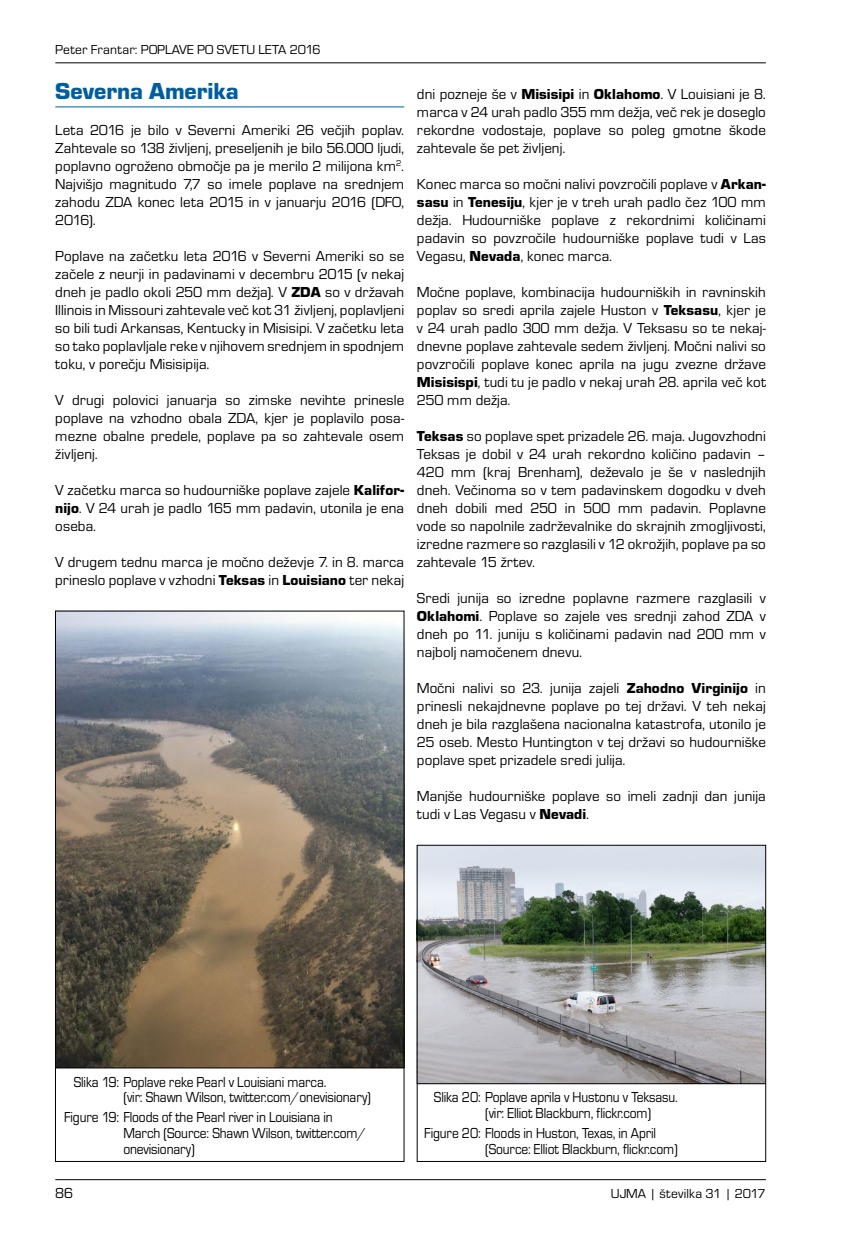
<style>
.page{position:relative;width:851px;height:1234px;background:#fff}
.page>*{position:absolute;margin:0;border:0;box-sizing:border-box;transform-origin:0 0}
.NASLOV_1{font:24px "Eurostile TEE Blac";color:#005e9e}
.BODY{font:15px/18px "Eurostile TEE";letter-spacing:.005em;color:#000;text-align:justify}
.PODPIS_slika{font:15px/15.8px "Eurostile TEE";letter-spacing:-.01em;color:#000;scale:.9 1}
.PASICA{font:13.5px "Eurostile TEE";letter-spacing:.01em;color:#000}
.s1{font-family:"Eurostile TEE Blac"}
</style>
<div class="page">
<hr style="left:55px;top:1178px;width:710px;height:1px;background:#000">
<hr style="left:55px;top:62px;width:710px;height:1px;background:#000">
<img style="left:57px;top:612px;width:345px;height:455px">
<hr style="left:55px;top:1067px;width:349px;height:1px;background:#000">
<img style="left:419px;top:846px;width:344px;height:237px">
<div style="left:417px;top:844px;width:348px;height:317px;border:1px solid #000"></div>
<hr style="left:417px;top:1083px;width:348px;height:1px;background:#000">
<hr style="left:55px;top:106px;width:349px;height:1px;background:#005e9e">
<p class="PASICA" style="left:55px;top:42px;width:267px">Peter Frantar: POPLAVE PO SVETU LETA 2016</p>
<p class="NASLOV_1" style="left:55px;top:78px;width:185px">Severna Amerika</p>
<p class="BODY" style="left:55px;top:121px;width:350px">Leta 2016 je bilo v Severni Ameriki 26 večjih poplav.<br>Zahtevale so 138 življenj, preseljenih je bilo 56.000 ljudi, poplavno ogroženo območje pa je merilo 2 milijona km<sup>2</sup>.<br>Najvišjo magnitudo 7,7 so imele poplave na srednjem zahodu ZDA konec leta 2015 in v januarju 2016 (DFO, 2016).</p>
<p class="BODY" style="left:55px;top:247px;width:350px">Poplave na začetku leta 2016 v Severni Ameriki so se začele z neurji in padavinami v decembru 2015 (v nekaj dneh je padlo okoli 250 mm dežja). V <span class="s1">ZDA</span> so v državah Illinois in Missouri zahtevale več kot 31 življenj, poplavljeni so bili tudi Arkansas, Kentucky in Misisipi. V začetku leta so tako poplavljale reke v njihovem srednjem in spodnjem toku, v porečju Misisipija.</p>
<p class="BODY" style="left:55px;top:391px;width:350px">V drugi polovici januarja so zimske nevihte prinesle poplave na vzhodno obala ZDA, kjer je poplavilo posa&shy;mezne obalne predele, poplave pa so zahtevale osem življenj.</p>
<p class="BODY" style="left:55px;top:481px;width:350px">V začetku marca so hudourniške poplave zajele <span class="s1">Kalifor&shy;nijo</span>. V 24 urah je padlo 165 mm padavin, utonila je ena oseba.</p>
<p class="BODY" style="left:55px;top:553px;width:350px">V drugem tednu marca je močno deževje 7. in 8. marca prineslo poplave v vzhodni <span class="s1">Teksas</span> in <span class="s1">Louisiano</span> ter nekaj</p>
<p class="BODY" style="left:417px;top:85px;width:350px">dni pozneje še v <span class="s1">Misisipi</span> in <span class="s1">Oklahomo</span>. V Louisiani je 8. marca v 24 urah padlo 355 mm dežja, več rek je doseglo rekordne vodostaje, poplave so poleg gmotne škode zahtevale še pet življenj.</p>
<p class="BODY" style="left:417px;top:175px;width:350px">Konec marca so močni nalivi povzročili poplave v <span class="s1">Arkan&shy;sasu</span> in <span class="s1">Tenesiju</span>, kjer je v treh urah padlo čez 100 mm dežja. Hudourniške poplave z rekordnimi količinami padavin so povzročile hudourniške poplave tudi v Las Vegasu, <span class="s1">Nevada</span>, konec marca.</p>
<p class="BODY" style="left:417px;top:283px;width:350px">Močne poplave, kombinacija hudourniških in ravninskih poplav so sredi aprila zajele Huston v <span class="s1">Teksasu</span>, kjer je v 24 urah padlo 300 mm dežja. V Teksasu so te nekaj&shy;dnevne poplave zahtevale sedem življenj. Močni nalivi so povzročili poplave konec aprila na jugu zvezne države <span class="s1">Misisispi</span>, tudi tu je padlo v nekaj urah 28. aprila več kot 250 mm dežja.</p>
<p class="BODY" style="left:417px;top:427px;width:350px"><span class="s1">Teksas</span> so poplave spet prizadele 26. maja. Jugovzhodni Teksas je dobil v 24 urah rekordno količino padavin – 420 mm (kraj Brenham), deževalo je še v naslednjih dneh. Večinoma so v tem padavinskem dogodku v dveh dneh dobili med 250 in 500 mm padavin. Poplavne vode so napolnile zadrževalnike do skrajnih zmogljivosti, izredne razmere so razglasili v 12 okrožjih, poplave pa so zahtevale 15 žrtev.</p>
<p class="BODY" style="left:417px;top:589px;width:350px">Sredi junija so izredne poplavne razmere razglasili v <span class="s1">Oklahomi</span>. Poplave so zajele ves srednji zahod ZDA v dneh po 11. juniju s količinami padavin nad 200 mm v najbolj namočenem dnevu.</p>
<p class="BODY" style="left:417px;top:679px;width:350px">Močni nalivi so 23. junija zajeli <span class="s1">Zahodno Virginijo</span> in prinesli nekajdnevne poplave po tej državi. V teh nekaj dneh je bila razglašena nacionalna katastrofa, utonilo je 25 oseb. Mesto Huntington v tej državi so hudourniške poplave spet prizadele sredi julija.</p>
<p class="BODY" style="left:417px;top:787px;width:350px">Manjše hudourniške poplave so imeli zadnji dan junija tudi v Las Vegasu v <span class="s1">Nevadi</span>.</p>
<p class="PODPIS_slika" style="left:123px;top:1073px;width:276px;text-indent:-50px">Slika 19: Poplave reke Pearl v Louisiani marca.<br>(vir: Shawn Wilson, twitter.com/onevisionary)</p>
<p class="PODPIS_slika" style="left:123px;top:1109px;width:271px;text-indent:-59px">Figure 19: Floods of the Pearl river in Louisiana in<br>March (Source: Shawn Wilson, twitter.com/ onevisionary)</p>
<p class="PODPIS_slika" style="left:485px;top:1089px;width:216px;text-indent:-51px">Slika 20: Poplave aprila v Hustonu v Teksasu. (vir: Elliot Blackburn, flickr.com)</p>
<p class="PODPIS_slika" style="left:485px;top:1125px;width:216px;text-indent:-61px">Figure 20: Floods in Huston, Texas, in April (Source: Elliot Blackburn, flickr.com)</p>
<p class="BODY" style="left:55px;top:1183px;width:19px">86</p>
<p class="PASICA" style="left:611px;top:1185px;width:156px">UJMA | številka 31 | 2017</p>
</div>
